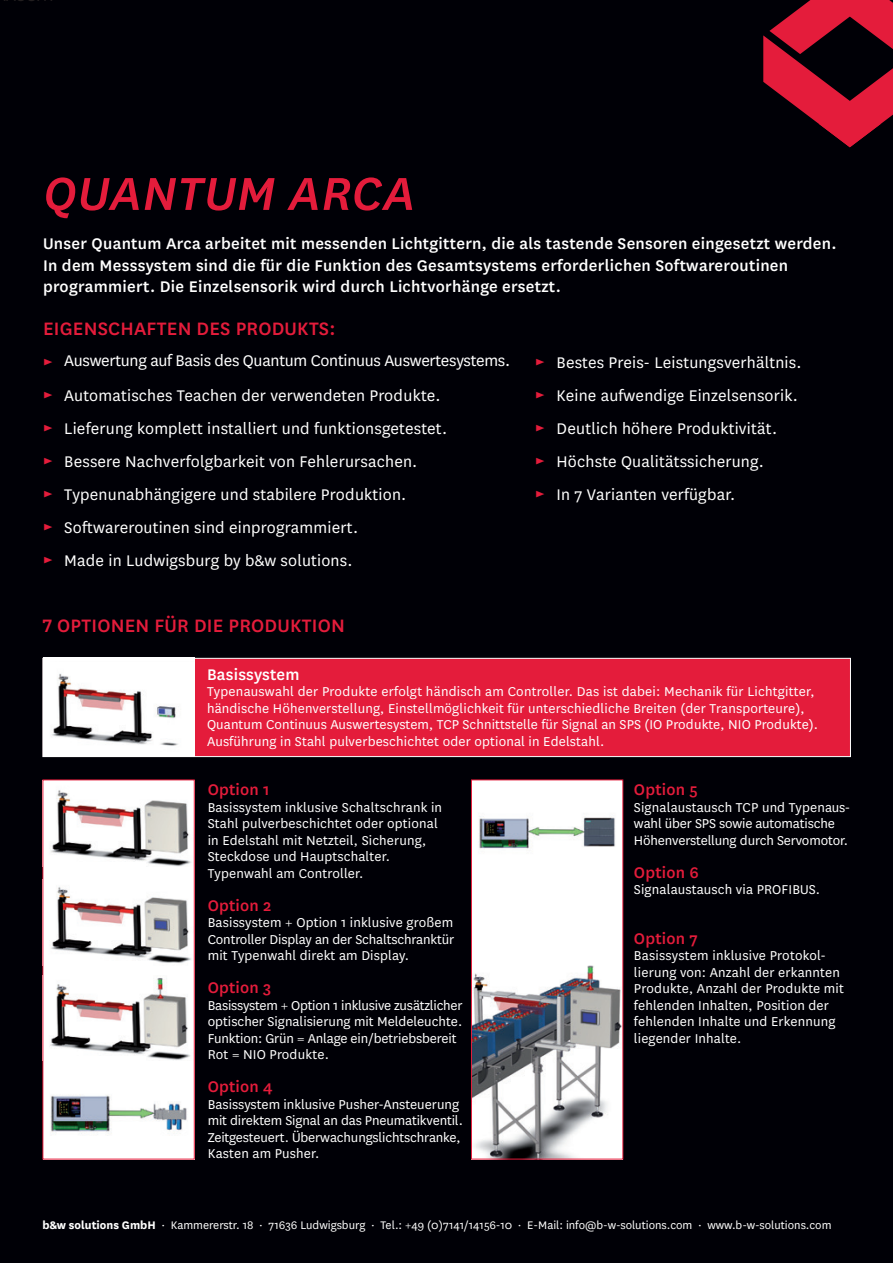
<style>
.page{position:relative;width:893px;height:1263px;background:#000006}
.page>*{position:absolute;margin:0;border:0;box-sizing:border-box;transform-origin:0 0}
.t1{font:italic 500 54px "National";letter-spacing:.01em;color:#e41c3b}
.t2{font:500 21px "National";letter-spacing:.01em;color:#e41c3b}
.t3{font:18px "National";letter-spacing:.01em;color:#fff}
.t4{font:500 18px "National";letter-spacing:.015em;color:#fff}
.t5{font:18px "National";letter-spacing:-.015em;color:#fff}
.t6{font:500 18px "National";letter-spacing:.01em;color:#e41c3b}
.t7{font:15px/16.5px "National";letter-spacing:.01em;color:#fff}
.t8{font:15px/16.5px "National";letter-spacing:-.01em;color:#fff}
.t9{font:12.9px "National";color:#fff}
.s1{font-size:13.5px;color:#e41c3b}
.s2{font-weight:700}
</style>
<div class="page">
<div style="left:43px;top:658px;width:808px;height:99px;background:#e41c3b;border:1px solid #fff"></div>
<div style="left:43px;top:780px;width:151px;height:379px;background:#fff"></div>
<div style="left:472px;top:780px;width:151px;height:379px;background:#fff"></div>
<div style="left:43px;top:658px;width:151px;height:99px;background:#fff"></div>
<img style="left:51px;top:673px;width:127px;height:73px">
<img style="left:51px;top:790px;width:140px;height:76px">
<img style="left:51px;top:886px;width:140px;height:77px">
<img style="left:50px;top:978px;width:141px;height:82px">
<img style="left:50px;top:1094px;width:137px;height:42px">
<img style="left:479px;top:816px;width:136px;height:33px">
<div style="left:43px;top:779px;width:152px;height:380px;border:1px solid #e41c3b"></div>
<img style="left:471px;top:965px;width:152px;height:195px">
<div style="left:471px;top:779px;width:152px;height:380px;border:1px solid #e41c3b"></div>
<svg style="left:763px;top:0;width:130px;height:147px"></svg>
<p class="t1" style="left:43px;top:158px;width:374px">QUANTUM ARCA</p>
<p class="t4" style="left:43px;top:231px;width:795px">Unser Quantum Arca arbeitet mit messenden Lichtgittern, die als tastende Sensoren eingesetzt werden.</p>
<p class="t4" style="left:43px;top:253px;width:747px">In dem Messsystem sind die für die Funktion des Gesamtsystems erforderlichen Softwareroutinen</p>
<p class="t4" style="left:43px;top:274px;width:520px">programmiert. Die Einzelsensorik wird durch Lichtvorhänge ersetzt.</p>
<p class="t2" style="left:43px;top:314px;width:294px">EIGENSCHAFTEN DES PRODUKTS:</p>
<p class="t5" style="left:43px;top:349px;width:469px"><span class="s1">►</span> Auswertung auf Basis des Quantum Continuus Auswertesystems.</p>
<p class="t3" style="left:43px;top:383px;width:399px"><span class="s1">►</span> Automatisches Teachen der verwendeten Produkte.</p>
<p class="t3" style="left:43px;top:416px;width:406px"><span class="s1">►</span> Lieferung komplett installiert und funktionsgetestet.</p>
<p class="t3" style="left:43px;top:449px;width:376px"><span class="s1">►</span> Bessere Nachverfolgbarkeit von Fehlerursachen.</p>
<p class="t3" style="left:43px;top:482px;width:365px"><span class="s1">►</span> Typenunabhängigere und stabilere Produktion.</p>
<p class="t3" style="left:43px;top:515px;width:317px"><span class="s1">►</span> Softwareroutinen sind einprogrammiert.</p>
<p class="t3" style="left:43px;top:548px;width:311px"><span class="s1">►</span> Made in Ludwigsburg by b&amp;w solutions.</p>
<p class="t3" style="left:535px;top:350px;width:268px"><span class="s1">►</span> Bestes Preis- Leistungsverhältnis.</p>
<p class="t3" style="left:535px;top:383px;width:264px"><span class="s1">►</span> Keine aufwendige Einzelsensorik.</p>
<p class="t3" style="left:535px;top:416px;width:243px"><span class="s1">►</span> Deutlich höhere Produktivität.</p>
<p class="t3" style="left:535px;top:449px;width:230px"><span class="s1">►</span> Höchste Qualitätssicherung.</p>
<p class="t3" style="left:535px;top:482px;width:202px"><span class="s1">►</span> In 7 Varianten verfügbar.</p>
<p class="t2" style="left:43px;top:611px;width:303px">7 OPTIONEN FÜR DIE PRODUKTION</p>
<p class="t4" style="left:207px;top:662px;width:94px">Basissystem</p>
<p class="t7" style="left:207px;top:683px;width:609px">Typenauswahl der Produkte erfolgt händisch am Controller. Das ist dabei: Mechanik für Lichtgitter,</p>
<p class="t7" style="left:207px;top:699px;width:599px">händische Höhenverstellung, Einstellmöglichkeit für unterschiedliche Breiten (der Transporteure),</p>
<p class="t7" style="left:207px;top:716px;width:613px">Quantum Continuus Auswertesystem, TCP Schnittstelle für Signal an SPS (IO Produkte, NIO Produkte).</p>
<p class="t7" style="left:207px;top:732px;width:399px">Ausführung in Stahl pulverbeschichtet oder optional in Edelstahl.</p>
<p class="t6" style="left:208px;top:777px;width:63px">Option 1</p>
<p class="t7" style="left:208px;top:798px;width:236px">Basissystem inklusive Schaltschrank in<br>Stahl pulverbeschichtet oder optional</p>
<p class="t7" style="left:208px;top:831px;width:220px">in Edelstahl mit Netzteil, Sicherung,</p>
<p class="t7" style="left:208px;top:848px;width:184px">Steckdose und Hauptschalter.</p>
<p class="t7" style="left:208px;top:864px;width:157px">Typenwahl am Controller.</p>
<p class="t6" style="left:208px;top:893px;width:65px">Option 2</p>
<p class="t7" style="left:208px;top:914px;width:248px;text-align:justify">Basissystem + Option 1 inklusive großem Controller Display an der Schaltschranktür mit Typenwahl direkt am Display.</p>
<p class="t6" style="left:208px;top:975px;width:65px">Option 3</p>
<p class="t7" style="left:208px;top:996px;width:256px;text-align:justify">Basissystem + Option 1 inklusive zusätzlicher optischer Signalisierung mit Meldeleuchte.<br>Funktion: Grün = Anlage ein/betriebsbereit</p>
<p class="t7" style="left:208px;top:1046px;width:123px">Rot = NIO Produkte.</p>
<p class="t6" style="left:208px;top:1074px;width:67px">Option 4</p>
<p class="t8" style="left:208px;top:1095px;width:257px">Basissystem inklusive Pusher-Ansteuerung mit direktem Signal an das Pneumatikventil.<br>Zeitgesteuert. Überwachungslichtschranke, Kasten am Pusher.</p>
<p class="t6" style="left:634px;top:777px;width:65px">Option 5</p>
<p class="t8" style="left:634px;top:798px;width:218px">Signalaustausch TCP und Typenaus&shy;wahl über SPS sowie automatische<br>Höhenverstellung durch Servomotor.</p>
<p class="t6" style="left:634px;top:860px;width:66px">Option 6</p>
<p class="t7" style="left:634px;top:881px;width:188px">Signalaustausch via PROFIBUS.</p>
<p class="t6" style="left:634px;top:926px;width:65px">Option 7</p>
<p class="t7" style="left:634px;top:947px;width:194px">Basissystem inklusive Protokol-</p>
<p class="t7" style="left:634px;top:963px;width:211px">lierung von: Anzahl der erkannten Produkte, Anzahl der Produkte mit fehlenden Inhalten, Position der fehlenden Inhalte und Erkennung</p>
<p class="t7" style="left:634px;top:1029px;width:109px">liegender Inhalte.</p>
<p class="t9" style="left:43px;top:1216px;width:790px"><span class="s2">b&amp;w solutions GmbH</span> ∙ Kammererstr. 18 ∙ 71636 Ludwigsburg ∙ Tel.: +49 (0)7141/14156-10 ∙ E-Mail: info@b-w-solutions.com ∙ www.b-w-solutions.com</p>
</div>
